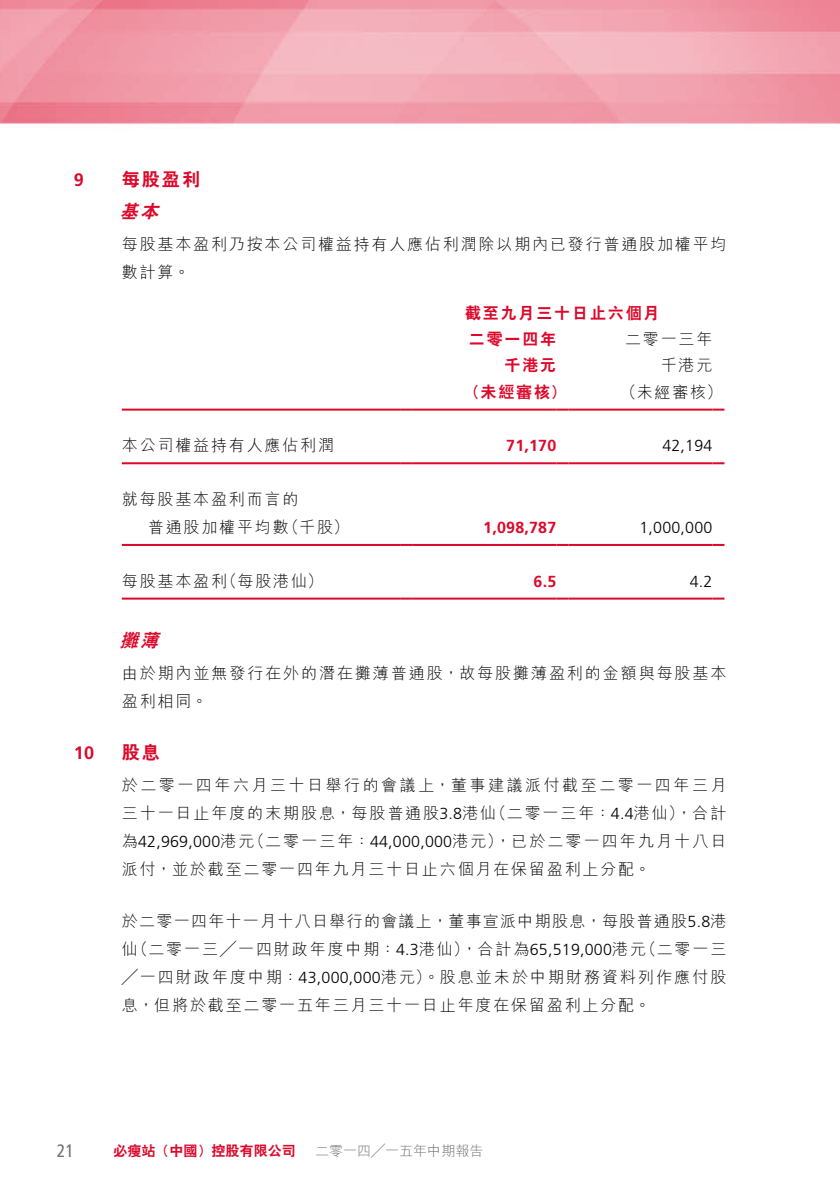
<style>
.page{position:relative;width:840px;height:1191px;background:#fff}
.page>*{position:absolute;margin:0;border:0;box-sizing:border-box;transform-origin:0 0}
.t1{font:800 18px "C Hei 2 HK";letter-spacing:.115em;color:#dc092b}
.t2{font:italic 800 18px "C Hei 2 HK";color:#dc092b}
.t3{font:700 18px "Frutiger LT Std";color:#dc092b}
.t4{font:condensed 18px "Frutiger LT Std";color:#727171}
.t5{font:300 16px/28px "M Hei HK";letter-spacing:.115em;color:#000}
.t6{font:300 16px/28px "M Hei HK";letter-spacing:.155em;color:#000;text-align:right}
.t7{font:300 16px/28px "M Hei HK";letter-spacing:.08em;color:#000;text-align:right}
.t8{font:300 16px "Frutiger LT Std";letter-spacing:.015em;color:#000}
.t9{font:800 16px "C Hei 2 HK";letter-spacing:.115em;color:#dc092b}
.t10{font:700 16px "Frutiger LT Std";letter-spacing:.015em;color:#dc092b}
.t11{font:800 14px "C Hei 2 HK";color:#dc092b}
.t12{font:300 14px "M Hei HK";color:#727171}
.s1{font-family:"Frutiger LT Std"}
.s2{font-family:"M Hei HK"}
</style>
<div class="page">
<img style="left:0;top:0;width:839px;height:600px">
<hr style="left:122px;top:408px;width:278px;height:2px;background:#dc092b">
<svg style="left:400px;top:408px;width:12px;height:2px"></svg>
<hr style="left:412px;top:408px;width:144px;height:2px;background:#dc092b">
<svg style="left:556px;top:408px;width:12px;height:2px"></svg>
<hr style="left:568px;top:408px;width:144px;height:2px;background:#dc092b">
<svg style="left:712px;top:408px;width:12px;height:2px"></svg>
<hr style="left:122px;top:462px;width:278px;height:2px;background:#dc092b">
<svg style="left:400px;top:462px;width:12px;height:2px"></svg>
<hr style="left:412px;top:462px;width:144px;height:2px;background:#dc092b">
<svg style="left:556px;top:462px;width:12px;height:2px"></svg>
<hr style="left:568px;top:462px;width:144px;height:2px;background:#dc092b">
<svg style="left:712px;top:462px;width:12px;height:2px"></svg>
<hr style="left:122px;top:544px;width:278px;height:2px;background:#dc092b">
<svg style="left:400px;top:544px;width:12px;height:2px"></svg>
<hr style="left:412px;top:544px;width:144px;height:2px;background:#dc092b">
<svg style="left:556px;top:544px;width:12px;height:2px"></svg>
<hr style="left:568px;top:544px;width:144px;height:2px;background:#dc092b">
<svg style="left:712px;top:544px;width:12px;height:2px"></svg>
<hr style="left:122px;top:597px;width:278px;height:2px;background:#dc092b">
<svg style="left:400px;top:597px;width:12px;height:2px"></svg>
<hr style="left:412px;top:597px;width:144px;height:2px;background:#dc092b">
<svg style="left:556px;top:597px;width:12px;height:2px"></svg>
<hr style="left:568px;top:597px;width:144px;height:2px;background:#dc092b">
<svg style="left:712px;top:597px;width:12px;height:2px"></svg>
<p class="t3" style="left:74px;top:169px;width:12px">9</p>
<p class="t3" style="left:74px;top:742px;width:22px">10</p>
<p class="t1" style="left:122px;top:167px;width:80px">每股盈利</p>
<p class="t2" style="left:120px;top:199px;width:46px">基本</p>
<p class="t5" style="left:122px;top:230px;width:606px">每股基本盈利乃按本公司權益持有人應佔利潤除以期內已發行普通股加權平均數計算。</p>
<p class="t9" style="left:465px;top:302px;width:196px">截至九月三十日止六個月</p>
<p class="t5" style="left:624px;top:324px;width:89px">二零一三年</p>
<p class="t9" style="left:468px;top:328px;width:89px">二零一四年</p>
<p class="t9" style="left:504px;top:354px;width:53px">千港元</p>
<p class="t5" style="left:660px;top:351px;width:53px">千港元</p>
<p class="t9" style="left:464px;top:381px;width:103px">（未經審核）</p>
<p class="t5" style="left:620px;top:377px;width:103px">（未經審核(</p>
<p class="t5" style="left:122px;top:431px;width:214px">本公司權益持有人應佔利潤</p>
<p class="t5" style="left:122px;top:484px;width:178px">就每股基本盈利而言的</p>
<p class="t10" style="left:506px;top:436px;width:52px">71,170</p>
<p class="t8" style="left:662px;top:437px;width:52px">42,194</p>
<p class="t5" style="left:283px;top:512px;width:68px">（千股(</p>
<p class="t5" style="left:148px;top:512px;width:142px">普通股加權平均數</p>
<p class="t10" style="left:483px;top:518px;width:74px">1,098,787</p>
<p class="t8" style="left:639px;top:518px;width:74px">1,000,000</p>
<p class="t5" style="left:221px;top:566px;width:103px">（每股港仙(</p>
<p class="t5" style="left:122px;top:566px;width:107px">每股基本盈利</p>
<p class="t10" style="left:533px;top:571px;width:24px">6.5</p>
<p class="t8" style="left:689px;top:572px;width:24px">4.2</p>
<p class="t2" style="left:120px;top:628px;width:46px">攤薄</p>
<p class="t5" style="left:122px;top:658px;width:605px">由於期內並無發行在外的潛在攤薄普通股，故每股攤薄盈利的金額與每股基本盈利相同。</p>
<p class="t1" style="left:122px;top:740px;width:40px">股息</p>
<p class="t6" style="left:122px;top:770px;width:606px">於二零一四年六月三十日舉行的會議上，董事建議派付截至二零一四年三月（二零一三年：<span class="s1">4.4</span>港仙，）合計</p>
<p class="t5" style="left:249px;top:798px;width:479px;text-indent:-127px">三十一日止年度的末期股息，每股普通股<span class="s1">3.8</span>港仙<br>（二零一三年：<span class="s1">44,000,000</span>港元，）已於二零一四年九月十八日</p>
<p class="t8" style="left:122px;top:832px;width:134px"><span class="s2">為</span>42,969,000<span class="s2">港元</span></p>
<p class="t5" style="left:122px;top:854px;width:530px">派付，並於截至二零一四年九月三十日止六個月在保留盈利上分配。</p>
<p class="t7" style="left:122px;top:906px;width:605px">於二零一四年十一月十八日舉行的會議上，董事宣派中期股息，每股普通股<span class="s1">5.8</span>港（二零一三</p>
<p class="t5" style="left:132px;top:934px;width:515px">（二零一三╱一四財政年度中期：<span class="s1">4.3</span>港仙，）合計為<span class="s1">65,519,000</span>港元</p>
<p class="t5" style="left:122px;top:934px;width:605px">仙<br>╱一四財政年度中期：<span class="s1">43,000,000</span>港元）。股息並未於中期財務資料列作應付股息，但將於截至二零一五年三月三十一日止年度在保留盈利上分配。</p>
<p class="t4" style="left:57px;top:1140px;width:19px">21</p>
<p class="t11" style="left:113px;top:1141px;width:183px">必瘦站（中國）控股有限公司</p>
<p class="t12" style="left:315px;top:1141px;width:169px">二零一四╱一五年中期報告</p>
</div>
